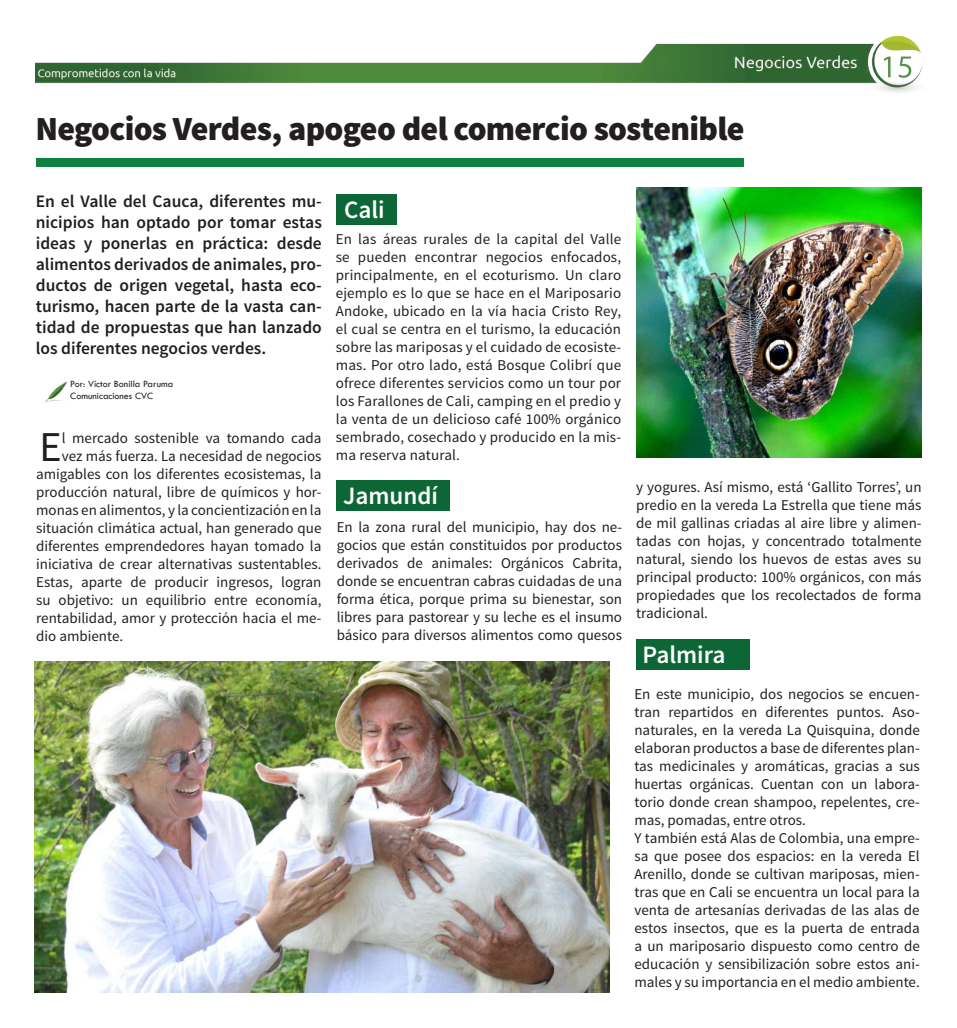
<style>
.page{position:relative;width:957px;height:1028px;background:#fff}
.page>*{position:absolute;margin:0;border:0;box-sizing:border-box;transform-origin:0 0}
.t1{font:42.5px "Source Sans Pro";color:#231f20}
.t2{font:900 33.75px "Source Sans Pro";letter-spacing:-.02em;color:#231f20}
.t3{font:600 25px "Source Sans Pro";color:#fff}
.t4{font:600 17.5px/21px "Source Sans Pro";color:#231f20;text-align:justify}
.t5{font:15px/18px "Source Sans Pro";color:#231f20;text-align:justify}
.t6{font:10px/12px "Tw Cen";color:#231f20}
</style>
<div class="page">
<img style="left:35px;top:35px;width:888px;height:57px">
<div style="left:336px;top:194px;width:61px;height:30px;background:#0d6635"></div>
<img style="left:636px;top:187px;width:285px;height:270px">
<img style="left:35px;top:662px;width:574px;height:330px">
<img style="left:44px;top:381px;width:24px;height:22px">
<div style="left:337px;top:480px;width:113px;height:31px;background:#0d6635"></div>
<div style="left:636px;top:639px;width:113px;height:31px;background:#0d6635"></div>
<div style="left:36px;top:158px;width:707px;height:9px;background:#118141"></div>
<h2 class="t2" style="left:35px;top:107px;width:710px">Negocios Verdes, apogeo del comercio sostenible</h2>
<p class="t4" style="left:36px;top:191px;width:287px">En el Valle del Cauca, diferentes mu&shy;nicipios han optado por tomar estas ideas y ponerlas en práctica: desde alimentos derivados de animales, pro&shy;ductos de origen vegetal, hasta eco&shy;turismo, hacen parte de la vasta can&shy;tidad de propuestas que han lanzado los diferentes negocios verdes.</p>
<p class="t6" style="left:70px;top:378px;width:104px">Por: Víctor Bonilla Paruma<br>Comunicaciones CVC</p>
<h1 class="t1" style="left:40px;top:421px;width:24px">E</h1>
<p class="t5" style="left:62px;top:429px;width:261px">l mercado sostenible va tomando cada</p>
<p class="t5" style="left:62px;top:447px;width:261px">vez más fuerza. La necesidad de negocios</p>
<p class="t5" style="left:36px;top:465px;width:287px">amigables con los diferentes ecosistemas, la</p>
<p class="t5" style="left:36px;top:483px;width:287px">producción natural, libre de químicos y hor-</p>
<p class="t5" style="left:36px;top:501px;width:287px">monas en alimentos, y la concientización en la</p>
<p class="t5" style="left:36px;top:519px;width:287px">situación climática actual, han generado que</p>
<p class="t5" style="left:36px;top:537px;width:287px">diferentes emprendedores hayan tomado la</p>
<p class="t5" style="left:36px;top:555px;width:287px">iniciativa de crear alternativas sustentables.</p>
<p class="t5" style="left:36px;top:573px;width:287px">Estas, aparte de producir ingresos, logran</p>
<p class="t5" style="left:36px;top:591px;width:287px">su objetivo: un equilibrio entre economía,</p>
<p class="t5" style="left:36px;top:609px;width:287px">rentabilidad, amor y protección hacia el me-</p>
<p class="t5" style="left:36px;top:627px;width:89px">dio ambiente.</p>
<h3 class="t3" style="left:344px;top:193px;width:42px">Cali</h3>
<p class="t5" style="left:336px;top:230px;width:287px">En las áreas rurales de la capital del Valle se pueden encontrar negocios enfocados, principalmente, en el ecoturismo. Un claro ejemplo es lo que se hace en el Mariposario Andoke, ubicado en la vía hacia Cristo Rey, el cual se centra en el turismo, la educación sobre las mariposas y el cuidado de ecosiste&shy;mas. Por otro lado, está Bosque Colibrí que ofrece diferentes servicios como un tour por los Farallones de Cali, camping en el predio y la venta de un delicioso café 100% orgánico sembrado, cosechado y producido en la mis&shy;ma reserva natural.</p>
<h3 class="t3" style="left:343px;top:480px;width:96px">Jamundí</h3>
<p class="t5" style="left:636px;top:478px;width:287px">y yogures. Así mismo, está ‘Gallito Torres’, un predio en la vereda La Estrella que tiene más de mil gallinas criadas al aire libre y alimen&shy;tadas con hojas, y concentrado totalmente natural, siendo los huevos de estas aves su principal producto: 100% orgánicos, con más propiedades que los recolectados de forma tradicional.</p>
<h3 class="t3" style="left:642px;top:639px;width:84px">Palmira</h3>
<p class="t5" style="left:634px;top:685px;width:287px;text-align:left">En este municipio, dos negocios se encuen&shy;tran repartidos en diferentes puntos. Aso&shy;naturales, en la vereda La Quisquina, donde elaboran productos a base de diferentes plan&shy;tas medicinales y aromáticas, gracias a sus huertas orgánicas. Cuentan con un labora&shy;torio donde crean shampoo, repelentes, cre&shy;mas, pomadas, entre otros.<br>Y también está Alas de Colombia, una empre&shy;sa que posee dos espacios: en la vereda El Arenillo, donde se cultivan mariposas, mien&shy;tras que en Cali se encuentra un local para la venta de artesanías derivadas de las alas de estos insectos, que es la puerta de entrada a un mariposario dispuesto como centro de educación y sensibilización sobre estos ani&shy;males y su importancia en el medio ambiente.</p>
<p class="t5" style="left:337px;top:518px;width:287px">En la zona rural del municipio, hay dos ne&shy;gocios que están constituidos por productos derivados de animales: Orgánicos Cabrita, donde se encuentran cabras cuidadas de una forma ética, porque prima su bienestar, son libres para pastorear y su leche es el insumo básico para diversos alimentos como quesos</p>
</div>
